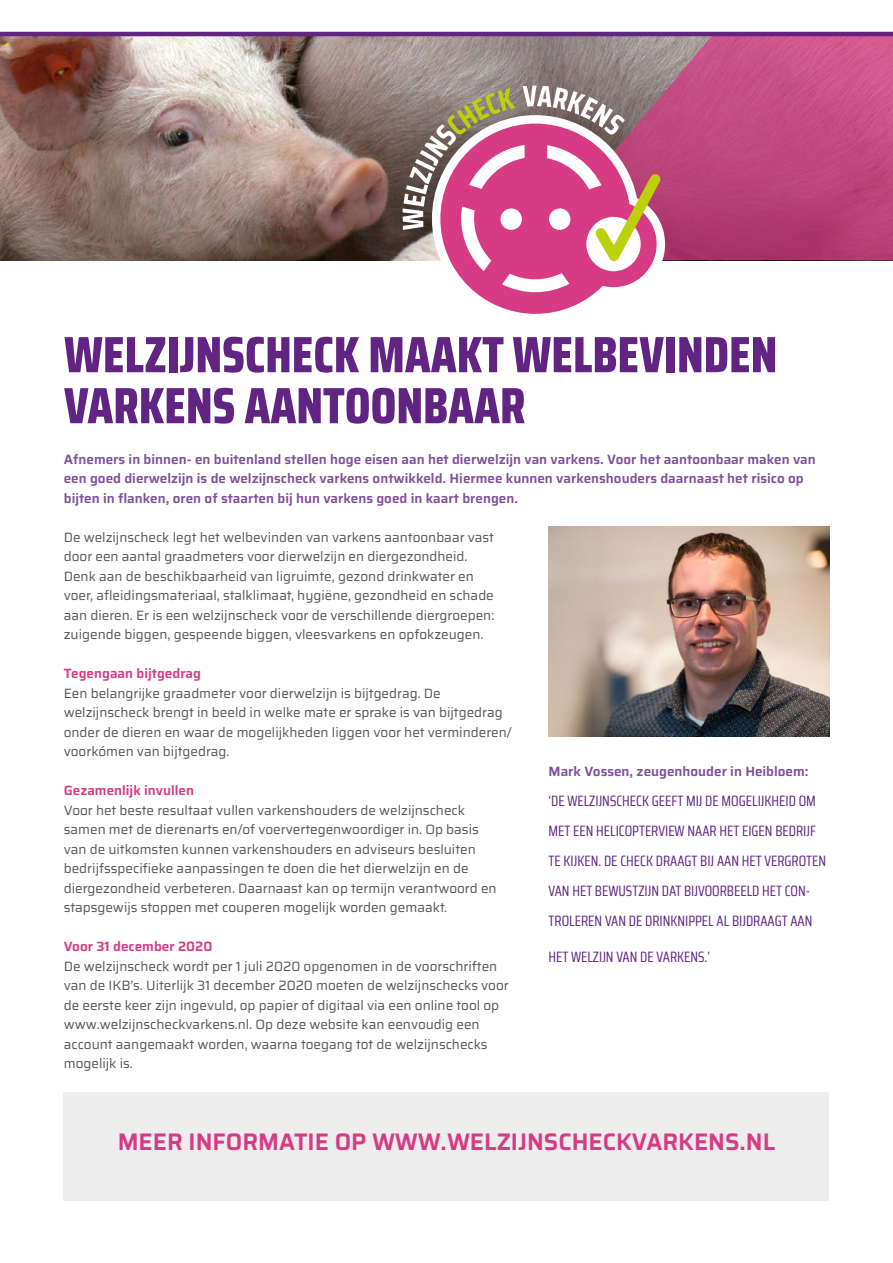
<style>
.page{position:relative;width:893px;height:1263px;background:#fff}
.page>*{position:absolute;margin:0;border:0;box-sizing:border-box;transform-origin:0 0}
.t1{font:800 51px/51px "Saira Condensed";color:#612482}
.t2{font:600 24px "Saira";color:#d63b85}
.t3{font:15px/30px "Saira Condensed";color:#612482}
.t4{font:13.5px/19.5px "Saira";color:#575756}
.t5{font:600 13.5px/19.5px "Saira";color:#81509b}
.t6{font:600 13.5px "Saira";color:#d63b85}
</style>
<div class="page">
<img style="left:0;top:36px;width:523px;height:224px">
<svg style="left:523px;top:36px;width:370px;height:224px"></svg>
<div style="left:64px;top:1092px;width:765px;height:108px;background:#ededed"></div>
<svg style="left:477px;top:115px;width:188px;height:199px"></svg>
<div style="left:440px;top:124px;width:191px;height:190px;background:#d73b84;border-radius:50%"></div>
<svg style="left:403px;top:86px;width:258px;height:206px"></svg>
<img style="left:549px;top:526px;width:280px;height:211px">
<hr style="left:0;top:32px;width:893px;height:4px;background:#612482">
<h1 class="t1" style="left:64px;top:329px;width:715px">WELZIJNSCHECK MAAKT WELBEVINDEN<br>VARKENS AANTOONBAAR</h1>
<p class="t5" style="left:64px;top:449px;width:754px">Afnemers in binnen- en buitenland stellen hoge eisen aan het dierwelzijn van varkens. Voor het aantoonbaar maken van een goed dierwelzijn is de welzijnscheck varkens ontwikkeld. Hiermee kunnen varkenshouders daarnaast het risico op bijten in flanken, oren of staarten bij hun varkens goed in kaart brengen.</p>
<p class="t4" style="left:64px;top:527px;width:432px">De welzijnscheck legt het welbevinden van varkens aantoonbaar vast door een aantal graadmeters voor dierwelzijn en diergezondheid.<br>Denk aan de beschikbaarheid van ligruimte, gezond drinkwater en voer, afleidingsmateriaal, stalklimaat, hygiëne, gezondheid en schade aan dieren. Er is een welzijnscheck voor de verschillende diergroepen: zuigende biggen, gespeende biggen, vleesvarkens en opfokzeugen.</p>
<p class="t6" style="left:64px;top:663px;width:139px">Tegengaan bijtgedrag</p>
<p class="t4" style="left:64px;top:683px;width:449px">Een belangrijke graadmeter voor dierwelzijn is bijtgedrag. De welzijnscheck brengt in beeld in welke mate er sprake is van bijtgedrag onder de dieren en waar de mogelijkheden liggen voor het verminderen/ voorkómen van bijtgedrag.</p>
<p class="t6" style="left:64px;top:780px;width:132px">Gezamenlijk invullen</p>
<p class="t4" style="left:64px;top:800px;width:434px">Voor het beste resultaat vullen varkenshouders de welzijnscheck samen met de dierenarts en/of voervertegenwoordiger in. Op basis van de uitkomsten kunnen varkenshouders en adviseurs besluiten bedrijfsspecifieke aanpassingen te doen die het dierwelzijn en de diergezondheid verbeteren. Daarnaast kan op termijn verantwoord en stapsgewijs stoppen met couperen mogelijk worden gemaakt.</p>
<p class="t6" style="left:64px;top:936px;width:150px">Voor 31 december 2020</p>
<p class="t4" style="left:64px;top:956px;width:446px">De welzijnscheck wordt per 1 juli 2020 opgenomen in de voorschriften van de IKB’s. Uiterlijk 31 december 2020 moeten de welzijnschecks voor de eerste keer zijn ingevuld, op papier of digitaal via een online tool op www.welzijnscheckvarkens.nl. Op deze website kan eenvoudig een account aangemaakt worden, waarna toegang tot de welzijnschecks mogelijk is.</p>
<p class="t5" style="left:549px;top:761px;width:261px">Mark Vossen, zeugenhouder in Heibloem:</p>
<p class="t3" style="left:549px;top:785px;width:279px">‘DE WELZIJNSCHECK GEEFT MIJ DE MOGELIJKHEID OM MET EEN HELICOPTERVIEW NAAR HET EIGEN BEDRIJF TE KIJKEN. DE CHECK DRAAGT BIJ AAN HET VERGROTEN VAN HET BEWUSTZIJN DAT BIJVOORBEELD HET CON-TROLEREN VAN DE DRINKNIPPEL AL BIJDRAAGT AAN</p>
<p class="t3" style="left:549px;top:941px;width:163px">HET WELZIJN VAN DE VARKENS.’</p>
<h2 class="t2" style="left:118px;top:1123px;width:659px">MEER INFORMATIE OP WWW.WELZIJNSCHECKVARKENS.NL</h2>
</div>
